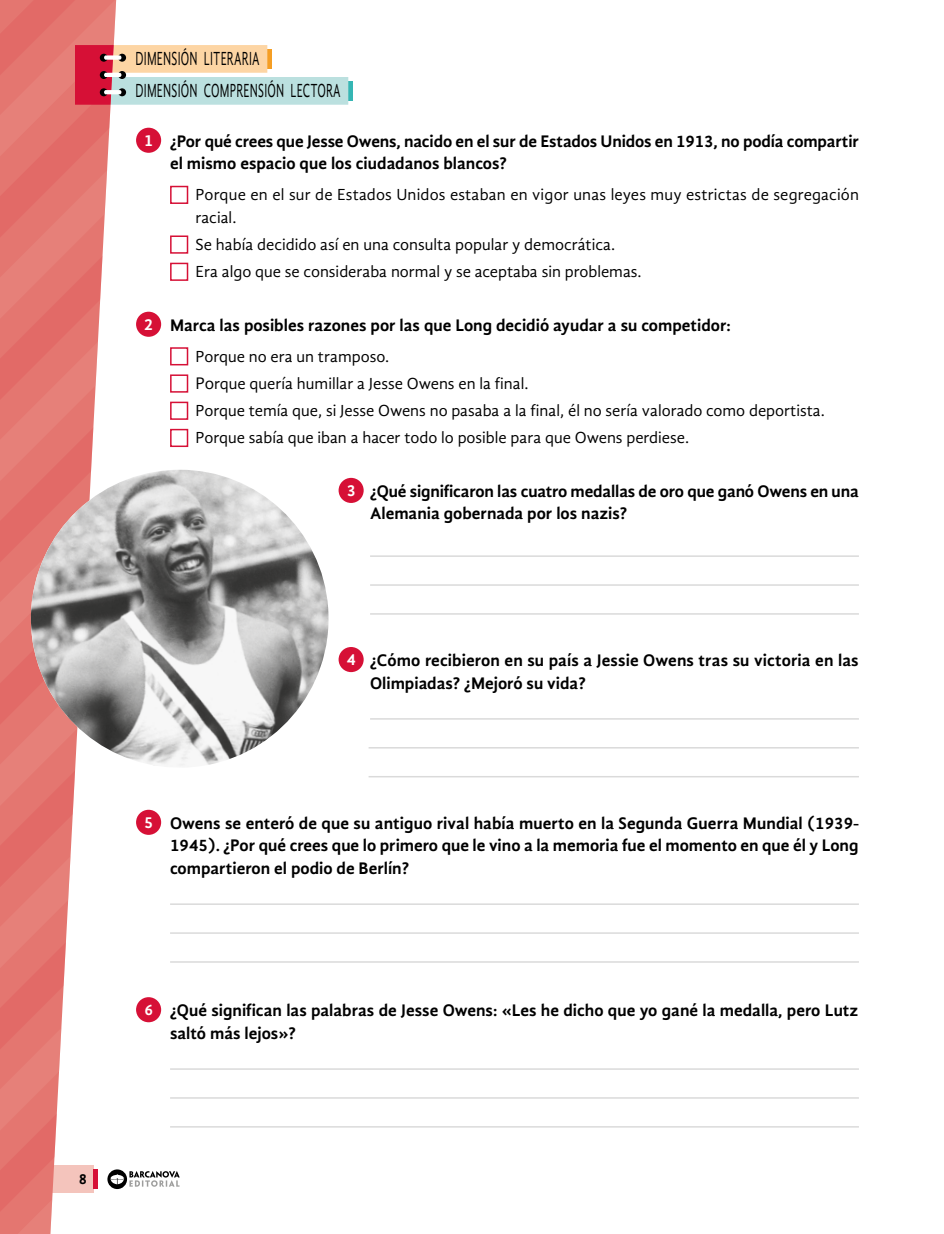
<style>
.page{position:relative;width:944px;height:1234px;background:#fff}
.page>*{position:absolute;margin:0;border:0;box-sizing:border-box;transform-origin:0 0}
.t1{font:19.5px/32px "Gandhi Sans";letter-spacing:.02em;color:#000;scale:.6 1}
.Enunciat{font:700 17.25px/22.5px "Gandhi Sans";color:#000}
.Activitat{font:16.5px/22.5px "Gandhi Sans";color:#000}
.t2{font:700 16.5px "Gandhi Sans";color:#fff}
.t3{font:700 15.75px "Gandhi Sans";color:#fff}
.t4{font:700 15px "Gandhi Sans";color:#000}
.s1{font-size:17.25px}
</style>
<div class="page">
<svg style="left:0;top:0;width:32px;height:1233px;background:#e3756f"></svg>
<svg style="left:32px;top:0;width:43px;height:1233px;background:#e78883"></svg>
<div style="left:348px;top:81px;width:5px;height:19px;background:#35b6b4"></div>
<svg style="left:75px;top:0;width:273px;height:1193px"></svg>
<div style="left:136px;top:128px;width:25px;height:25px;background:#d61036;border-radius:50%"></div>
<div style="left:170px;top:186px;width:18px;height:18px;border:2px solid #d61036"></div>
<div style="left:170px;top:235px;width:18px;height:18px;border:2px solid #d61036"></div>
<div style="left:170px;top:262px;width:18px;height:19px;border:2px solid #d61036"></div>
<div style="left:136px;top:311px;width:25px;height:26px;background:#d61036;border-radius:50%"></div>
<div style="left:170px;top:347px;width:18px;height:18px;border:2px solid #d61036"></div>
<div style="left:170px;top:374px;width:18px;height:18px;border:2px solid #d61036"></div>
<div style="left:170px;top:401px;width:18px;height:19px;border:2px solid #d61036"></div>
<div style="left:170px;top:429px;width:18px;height:18px;border:2px solid #d61036"></div>
<div style="left:339px;top:478px;width:25px;height:25px;background:#d61036;border-radius:50%"></div>
<hr style="left:370px;top:555px;width:489px;height:1px;background:#dadada">
<hr style="left:370px;top:584px;width:489px;height:1px;background:#dadada">
<hr style="left:370px;top:613px;width:489px;height:1px;background:#dadada">
<div style="left:339px;top:647px;width:25px;height:25px;background:#d61036;border-radius:50%"></div>
<hr style="left:370px;top:718px;width:489px;height:1px;background:#dadada">
<hr style="left:369px;top:746px;width:490px;height:2px;background:#dadada">
<hr style="left:369px;top:775px;width:490px;height:2px;background:#dadada">
<div style="left:136px;top:809px;width:25px;height:25px;background:#d61036;border-radius:50%"></div>
<hr style="left:170px;top:903px;width:689px;height:1px;background:#dadada">
<hr style="left:170px;top:932px;width:689px;height:1px;background:#dadada">
<hr style="left:170px;top:961px;width:689px;height:1px;background:#dadada">
<div style="left:136px;top:996px;width:25px;height:26px;background:#d61036;border-radius:50%"></div>
<hr style="left:170px;top:1068px;width:689px;height:1px;background:#dadada">
<hr style="left:170px;top:1096px;width:689px;height:2px;background:#dadada">
<hr style="left:170px;top:1125px;width:689px;height:2px;background:#dadada">
<svg style="left:26px;top:464px;width:308px;height:308px"></svg>
<img style="left:29px;top:469px;width:305px;height:303px">
<p class="t1" style="left:135px;top:43px;width:344px">DIMENSIÓN LITERARIA<br>DIMENSIÓN COMPRENSIÓN LECTORA</p>
<p class="t2" style="left:144px;top:131px;width:11px">1</p>
<p class="Enunciat" style="left:170px;top:130px;width:690px">¿Por qué crees que Jesse Owens, nacido en el sur de Estados Unidos en 1913, no podía compartir el mismo espacio que los ciudadanos blancos?</p>
<p class="Activitat" style="left:196px;top:183px;width:665px">Porque en el sur de Estados Unidos estaban en vigor unas leyes muy estrictas de segregación racial.</p>
<p class="Activitat" style="left:196px;top:233px;width:421px">Se había decidido así en una consulta popular y democrática.</p>
<p class="Activitat" style="left:196px;top:260px;width:448px">Era algo que se consideraba normal y se aceptaba sin problemas.</p>
<p class="t2" style="left:144px;top:315px;width:11px">2</p>
<p class="Enunciat" style="left:170px;top:313px;width:562px">Marca las posibles razones por las que Long decidió ayudar a su competidor:</p>
<p class="Activitat" style="left:196px;top:345px;width:195px">Porque no era un tramposo.</p>
<p class="Activitat" style="left:196px;top:372px;width:335px"><span class="s1">Po</span>rque quería humillar a Jesse Owens en la final.</p>
<p class="Activitat" style="left:196px;top:399px;width:631px">Porque temía que, si Jesse Owens no pasaba a la final, él no sería valorado como deportista.</p>
<p class="Activitat" style="left:196px;top:426px;width:495px">Porque sabía que iban a hacer todo lo posible para que Owens perdiese.</p>
<p class="t2" style="left:347px;top:481px;width:11px">3</p>
<p class="Enunciat" style="left:370px;top:479px;width:490px">¿Qué significaron las cuatro medallas de oro que ganó Owens en una<br>Alemania gobernada por los nazis?</p>
<p class="t2" style="left:347px;top:650px;width:11px">4</p>
<p class="Enunciat" style="left:370px;top:649px;width:490px">¿Cómo recibieron en su país a Jessie Owens tras su victoria en las<br>Olimpiadas? ¿Mejoró su vida?</p>
<p class="t2" style="left:144px;top:812px;width:11px">5</p>
<p class="Enunciat" style="left:170px;top:811px;width:691px;text-align:justify">Owens se enteró de que su antiguo rival había muerto en la Segunda Guerra Mundial (1939- 1945). ¿Por qué crees que lo primero que le vino a la memoria fue el momento en que él y Long compartieron el podio de Berlín?</p>
<p class="t3" style="left:144px;top:1000px;width:10px">6</p>
<p class="Enunciat" style="left:170px;top:998px;width:690px">¿Qué significan las palabras de Jesse Owens: «Les he dicho que yo gané la medalla, pero Lutz saltó más lejos»?</p>
<p class="t4" style="left:79px;top:1170px;width:10px">8</p>
</div>
